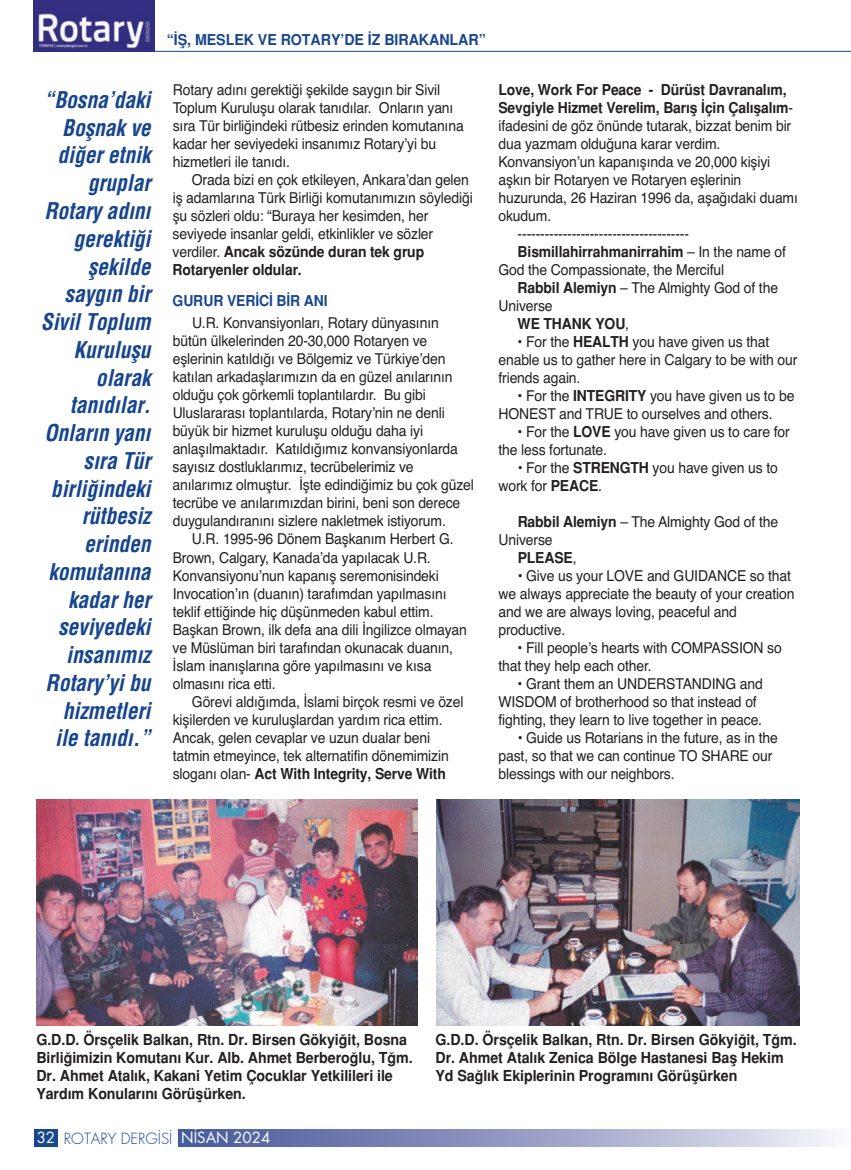
<style>
.page{position:relative;width:851px;height:1170px;background:#fff}
.page>*{position:absolute;margin:0;border:0;box-sizing:border-box;transform-origin:0 0}
.t1{font:italic 700 22.5px/27.8px "Helveticam Cond";letter-spacing:-.005em;color:#18468e;text-align:right;scale:.96 1}
.t2{font:700 15.15px/18px "Helveticam";letter-spacing:-.005em;color:#231f20;scale:.94 1}
.t3{font:15px/18px "Helvetica";letter-spacing:-.01em;color:#231f20;scale:.93 1}
.t4{font:700 15px/18px "Helveticam";letter-spacing:-.01em;color:#231f20;scale:.93 1}
.t5{font:700 15px "Helveticam";letter-spacing:-.005em;color:#18468e;scale:.95 1}
.t6{font:15px "Futura Lightm";color:#18468e}
.t7{font:700 15px "Helveticam";letter-spacing:-.005em;color:#18468e;scale:.93 1}
.s1{font-family:"Helvetica";font-weight:400}
.s2{font-family:"Helveticam";font-weight:700}
.s3{font-family:"Futura Bookm";color:#fff}
</style>
<div class="page">
<hr style="left:146px;top:51px;width:704px;height:1px;background:#18468e">
<svg style="left:34px;top:1129px;width:797px;height:17px;background:#919ac3"></svg>
<div style="left:58px;top:1128px;width:120px;height:18px;background:#fff"></div>
<img style="left:34px;top:0;width:121px;height:52px">
<img style="left:37px;top:799px;width:380px;height:226px">
<img style="left:436px;top:799px;width:363px;height:226px">
<p class="t1" style="left:41px;top:86px;width:116px">“Bosna’daki<br>Boşnak ve diğer etnik gruplar<br>Rotary adını gerektiği şekilde saygın bir<br>Sivil Toplum<br>Kuruluşu olarak tanıdılar.<br>Onların yanı sıra Tür birliğindeki rütbesiz erinden komutanına kadar her seviyedeki insanımız<br>Rotary’yi bu hizmetleri ile tanıdı.”</p>
<p class="t5" style="left:167px;top:31px;width:337px">“İŞ, MESLEK VE ROTARY’DE İZ BIRAKANLAR”</p>
<p class="t3" style="left:173px;top:81px;width:314px">Rotary adını gerektiği şekilde saygın bir Sivil Toplum Kuruluşu olarak tanıdılar. Onların yanı sıra Tür birliğindeki rütbesiz erinden komutanına kadar her seviyedeki insanımız Rotary’yi bu hizmetleri ile tanıdı.</p>
<p class="t3" style="left:173px;top:171px;width:324px;text-indent:19px">Orada bizi en çok etkileyen, Ankara’dan gelen iş adamlarına Türk Birliği komutanımızın söylediği şu sözleri oldu: “Buraya her kesimden, her seviyede insanlar geldi, etkinlikler ve sözler</p>
<p class="t4" style="left:172px;top:243px;width:272px"><span class="s1">verdiler.</span> Ancak sözünde duran tek grup<br>Rotaryenler oldular.</p>
<p class="t7" style="left:172px;top:292px;width:168px">GURUR VERİCİ BİR ANI</p>
<p class="t3" style="left:173px;top:314px;width:325px;text-indent:19px">U.R. Konvansiyonları, Rotary dünyasının bütün ülkelerinden 20-30,000 Rotaryen ve eşlerinin katıldığı ve Bölgemiz ve Türkiye’den katılan arkadaşlarımızın da en güzel anılarının olduğu çok görkemli toplantılardır. Bu gibi Uluslararası toplantılarda, Rotary’nin ne denli büyük bir hizmet kuruluşu olduğu daha iyi anlaşılmaktadır. Katıldığımız konvansiyonlarda sayısız dostluklarımız, tecrübelerimiz ve anılarımız olmuştur. İşte edindiğimiz bu çok güzel tecrübe ve anılarımızdan birini, beni son derece duygulandıranını sizlere nakletmek istiyorum.</p>
<p class="t3" style="left:173px;top:530px;width:318px;text-indent:19px">U.R. 1995-96 Dönem Başkanım Herbert G.<br>Brown, Calgary, Kanada’da yapılacak U.R.<br>Konvansiyonu’nun kapanış seremonisindeki Invocation’ın (duanın) tarafımdan yapılmasını teklif ettiğinde hiç düşünmeden kabul ettim.<br>Başkan Brown, ilk defa ana dili İngilizce olmayan ve Müslüman biri tarafından okunacak duanın, İslam inanışlarına göre yapılmasını ve kısa olmasını rica etti.</p>
<p class="t3" style="left:173px;top:692px;width:314px;text-indent:19px">Görevi aldığımda, İslami birçok resmi ve özel kişilerden ve kuruluşlardan yardım rica ettim.<br>Ancak, gelen cevaplar ve uzun dualar beni tatmin etmeyince, tek alternatifin dönemimizin</p>
<p class="t4" style="left:173px;top:764px;width:295px"><span class="s1">sloganı olan-</span> Act With Integrity, Serve With</p>
<p class="t4" style="left:498px;top:80px;width:318px">Love, Work For Peace - Dürüst Davranalım,<br>Sevgiyle Hizmet Verelim, Barış İçin Çalışalım<span class="s1">-</span></p>
<p class="t3" style="left:498px;top:116px;width:316px">ifadesini de göz önünde tutarak, bizzat benim bir</p>
<p class="t3" style="left:498px;top:134px;width:240px">dua yazmam olduğuna karar verdim.</p>
<p class="t3" style="left:498px;top:152px;width:294px">Konvansiyon’un kapanışında ve 20,000 kişiyi</p>
<p class="t3" style="left:498px;top:170px;width:262px">aşkın bir Rotaryen ve Rotaryen eşlerinin</p>
<p class="t3" style="left:498px;top:188px;width:323px">huzurunda, 26 Haziran 1996 da, aşağıdaki duamı</p>
<p class="t3" style="left:498px;top:206px;width:58px">okudum.</p>
<p class="t3" style="left:517px;top:224px;width:186px">--------------------------------------</p>
<p class="t4" style="left:517px;top:242px;width:290px">Bismillahirrahmanirrahim <span class="s1">– In the name of</span></p>
<p class="t3" style="left:498px;top:260px;width:244px">God the Compassionate, the Merciful</p>
<p class="t3" style="left:517px;top:278px;width:281px"><span class="s2">Rabbil Alemiyn</span> – The Almighty God of the</p>
<p class="t3" style="left:498px;top:296px;width:60px">Universe</p>
<p class="t4" style="left:517px;top:314px;width:121px">WE THANK YOU<span class="s1">,</span></p>
<p class="t3" style="left:498px;top:332px;width:323px;text-indent:19px">• For the <span class="s2">HEALTH</span> you have given us that enable us to gather here in Calgary to be with our friends again.</p>
<p class="t3" style="left:498px;top:386px;width:319px;text-indent:19px">• For the <span class="s2">INTEGRITY</span> you have given us to be<br>HONEST and TRUE to ourselves and others.</p>
<p class="t3" style="left:498px;top:422px;width:314px;text-indent:19px">• For the <span class="s2">LOVE</span> you have given us to care for the less fortunate.</p>
<p class="t3" style="left:498px;top:458px;width:302px;text-indent:19px">• For the <span class="s2">STRENGTH</span> you have given us to work for <span class="s2">PEACE</span>.</p>
<p class="t3" style="left:498px;top:512px;width:302px;text-indent:19px"><span class="s2">Rabbil Alemiyn</span> – The Almighty God of the<br>Universe</p>
<p class="t4" style="left:517px;top:548px;width:65px">PLEASE<span class="s1">,</span></p>
<p class="t3" style="left:498px;top:566px;width:320px;text-indent:19px">• Give us your LOVE and GUIDANCE so that we always appreciate the beauty of your creation and we are always loving, peaceful and productive.</p>
<p class="t3" style="left:498px;top:638px;width:306px;text-indent:19px">• Fill people’s hearts with COMPASSION so that they help each other.</p>
<p class="t3" style="left:498px;top:674px;width:286px;text-indent:19px">• Grant them an UNDERSTANDING and<br>WISDOM of brotherhood so that instead of fighting, they learn to live together in peace.</p>
<p class="t3" style="left:498px;top:728px;width:302px;text-indent:19px">• Guide us Rotarians in the future, as in the past, so that we can continue TO SHARE our blessings with our neighbors.</p>
<p class="t2" style="left:36px;top:1030px;width:402px">G.D.D. Örsçelik Balkan, Rtn. Dr. Birsen Gökyiğit, Bosna Birliğimizin Komutanı Kur. Alb. Ahmet Berberoğlu, Tğm.<br>Dr. Ahmet Atalık, Kakani Yetim Çocuklar Yetkilileri ile Yardım Konularını Görüşürken.</p>
<p class="t2" style="left:435px;top:1030px;width:386px">G.D.D. Örsçelik Balkan, Rtn. Dr. Birsen Gökyiğit, Tğm.<br>Dr. Ahmet Atalık Zenica Bölge Hastanesi Baş Hekim<br>Yd Sağlık Ekiplerinin Programını Görüşürken</p>
<p class="t6" style="left:37px;top:1128px;width:235px"><span class="s3">32</span> ROTARY DERGİSİ <span class="s3">NİSAN 2024</span></p>
</div>
